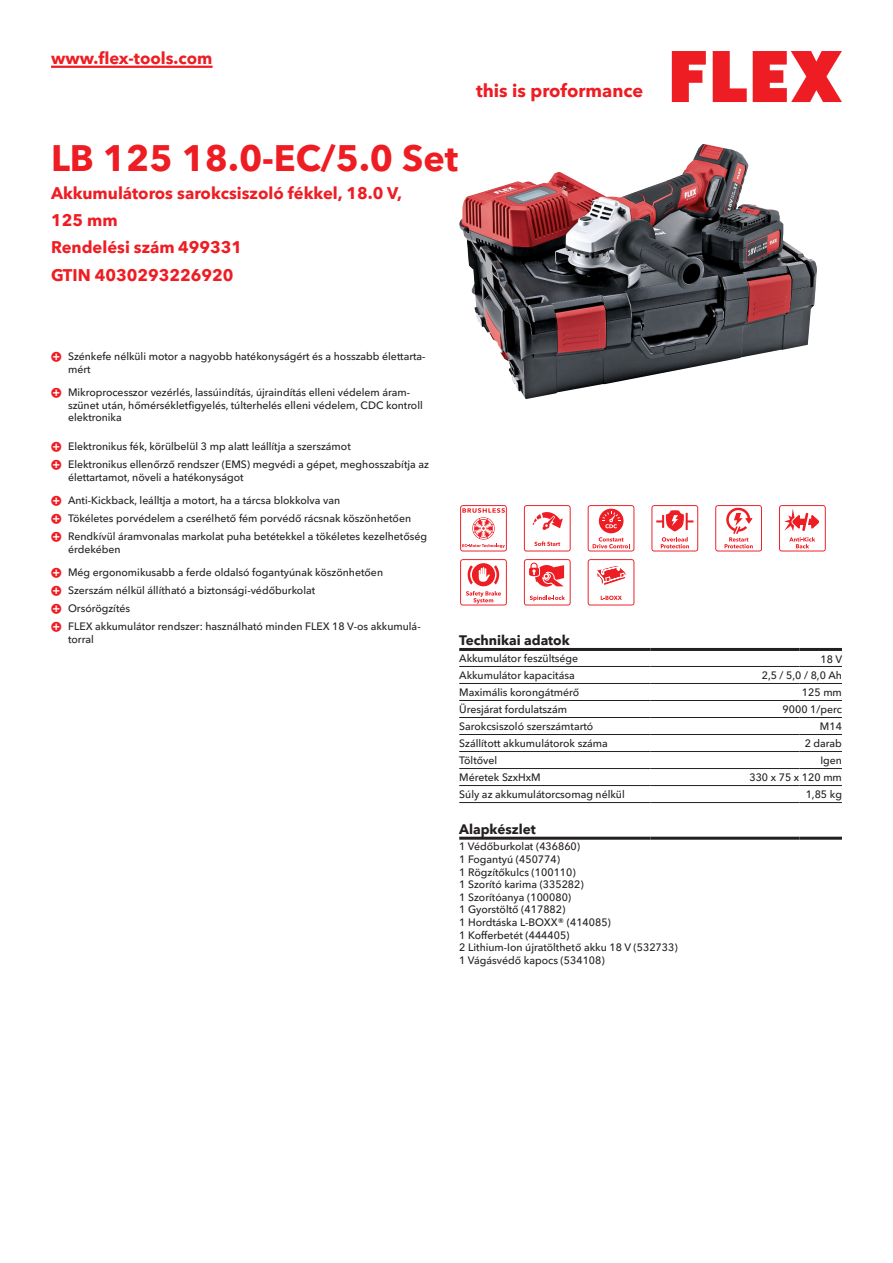
<style>
.page{position:relative;width:893px;height:1263px;background:#fff}
.page>*{position:absolute;margin:0;border:0;box-sizing:border-box;transform-origin:0 0}
.CB_AF_Product-name{font:700 36px "Avenir Next W1 G";color:#ee1d23}
.t1{font:700 18px "Avenir Next W1 G";color:#ee1d23}
.CB_AF_Product-short{font:700 16.5px/27px "Avenir Next W1 G";color:#ee1d23}
.CB_AF_Order-number{font:700 16.5px "Avenir Next W1 G";color:#ee1d23}
.CB_AF_Table-headline{font:700 13.5px "Avenir Next W1 G";color:#231f20}
.CB_AF_Table-specific{font:500 10.5px/12.6px "Avenir Next W1 G";color:#231f20}
</style>
<div class="page">
<svg style="left:672px;top:51px;width:34px;height:51px"></svg>
<svg style="left:713px;top:51px;width:34px;height:51px"></svg>
<svg style="left:753px;top:51px;width:89px;height:51px"></svg>
<hr style="left:51px;top:66px;width:162px;height:2px;background:#ee1d23">
<img style="left:459px;top:144px;width:358px;height:255px">
<hr style="left:459px;top:666px;width:192px;height:1px;background:#231f20">
<hr style="left:651px;top:666px;width:148px;height:1px;background:#231f20">
<hr style="left:799px;top:666px;width:43px;height:1px;background:#231f20">
<hr style="left:459px;top:683px;width:192px;height:1px;background:#231f20">
<hr style="left:651px;top:683px;width:148px;height:1px;background:#231f20">
<hr style="left:799px;top:683px;width:43px;height:1px;background:#231f20">
<hr style="left:459px;top:700px;width:192px;height:1px;background:#231f20">
<hr style="left:651px;top:700px;width:148px;height:1px;background:#231f20">
<hr style="left:799px;top:700px;width:43px;height:1px;background:#231f20">
<hr style="left:459px;top:717px;width:192px;height:1px;background:#231f20">
<hr style="left:651px;top:717px;width:148px;height:1px;background:#231f20">
<hr style="left:799px;top:717px;width:43px;height:1px;background:#231f20">
<hr style="left:459px;top:734px;width:192px;height:1px;background:#231f20">
<hr style="left:651px;top:734px;width:148px;height:1px;background:#231f20">
<hr style="left:799px;top:734px;width:43px;height:1px;background:#231f20">
<hr style="left:459px;top:751px;width:192px;height:1px;background:#231f20">
<hr style="left:651px;top:751px;width:148px;height:1px;background:#231f20">
<hr style="left:799px;top:751px;width:43px;height:1px;background:#231f20">
<hr style="left:459px;top:768px;width:192px;height:1px;background:#231f20">
<hr style="left:651px;top:768px;width:148px;height:1px;background:#231f20">
<hr style="left:799px;top:768px;width:43px;height:1px;background:#231f20">
<hr style="left:459px;top:785px;width:192px;height:1px;background:#231f20">
<hr style="left:651px;top:785px;width:148px;height:1px;background:#231f20">
<hr style="left:799px;top:785px;width:43px;height:1px;background:#231f20">
<hr style="left:459px;top:802px;width:192px;height:1px;background:#231f20">
<hr style="left:651px;top:802px;width:148px;height:1px;background:#231f20">
<hr style="left:799px;top:802px;width:43px;height:1px;background:#231f20">
<hr style="left:459px;top:648px;width:192px;height:3px;background:#231f20">
<hr style="left:651px;top:648px;width:148px;height:3px;background:#231f20">
<hr style="left:799px;top:648px;width:43px;height:3px;background:#231f20">
<hr style="left:459px;top:837px;width:192px;height:3px;background:#231f20">
<hr style="left:651px;top:837px;width:148px;height:3px;background:#231f20">
<hr style="left:799px;top:837px;width:43px;height:3px;background:#231f20">
<svg style="left:460px;top:505px;width:47px;height:46px"></svg>
<svg style="left:524px;top:505px;width:47px;height:46px"></svg>
<svg style="left:588px;top:505px;width:46px;height:46px"></svg>
<svg style="left:651px;top:505px;width:47px;height:46px"></svg>
<svg style="left:715px;top:505px;width:47px;height:46px"></svg>
<svg style="left:779px;top:505px;width:47px;height:46px"></svg>
<svg style="left:460px;top:559px;width:47px;height:46px"></svg>
<svg style="left:524px;top:559px;width:47px;height:46px"></svg>
<svg style="left:588px;top:559px;width:46px;height:46px"></svg>
<h3 class="CB_AF_Product-short" style="left:51px;top:43px;width:163px">www.flex-tools.com</h3>
<p class="CB_AF_Product-name" style="left:51px;top:130px;width:409px">LB 125 18.0-EC/5.0 Set</p>
<p class="CB_AF_Product-short" style="left:51px;top:178px;width:352px">Akkumulátoros sarokcsiszoló fékkel, 18.0 V,<br>125 mm</p>
<p class="CB_AF_Order-number" style="left:51px;top:234px;width:193px">Rendelési szám 499331</p>
<p class="CB_AF_Order-number" style="left:51px;top:262px;width:184px">GTIN 4030293226920</p>
<h2 class="t1" style="left:476px;top:77px;width:169px">this is proformance</h2>
<p class="CB_AF_Table-specific" style="left:68px;top:349px;width:359px">Szénkefe nélküli motor a nagyobb hatékonyságért és a hosszabb élettarta&shy;mért</p>
<p class="CB_AF_Table-specific" style="left:68px;top:385px;width:356px">Mikroprocesszor vezérlés, lassúindítás, újraindítás elleni védelem áram&shy;szünet után, hőmérsékletfigyelés, túlterhelés elleni védelem, CDC kontroll elektronika</p>
<p class="CB_AF_Table-specific" style="left:68px;top:439px;width:284px">Elektronikus fék, körülbelül 3 mp alatt leállítja a szerszámot</p>
<p class="CB_AF_Table-specific" style="left:68px;top:457px;width:362px">Elektronikus ellenőrző rendszer (EMS) megvédi a gépet, meghosszabítja az élettartamot, növeli a hatékonyságot</p>
<p class="CB_AF_Table-specific" style="left:68px;top:493px;width:274px">Anti-Kickback, leálltja a motort, ha a tárcsa blokkolva van</p>
<p class="CB_AF_Table-specific" style="left:68px;top:511px;width:345px">Tökéletes porvédelem a cserélhető fém porvédő rácsnak köszönhetően</p>
<p class="CB_AF_Table-specific" style="left:68px;top:529px;width:361px">Rendkívül áramvonalas markolat puha betétekkel a tökéletes kezelhetőség érdekében</p>
<p class="CB_AF_Table-specific" style="left:68px;top:565px;width:317px">Még ergonomikusabb a ferde oldalsó fogantyúnak köszönhetően</p>
<p class="CB_AF_Table-specific" style="left:68px;top:583px;width:249px">Szerszám nélkül állítható a biztonsági-védőburkolat</p>
<p class="CB_AF_Table-specific" style="left:68px;top:601px;width:64px">Orsórögzítés</p>
<p class="CB_AF_Table-specific" style="left:68px;top:619px;width:354px">FLEX akkumulátor rendszer: használható minden FLEX 18 V-os akkumulá&shy;torral</p>
<p class="CB_AF_Table-headline" style="left:459px;top:630px;width:112px">Technikai adatok</p>
<p class="CB_AF_Table-specific" style="left:459px;top:651px;width:120px">Akkumulátor feszültsége</p>
<p class="CB_AF_Table-specific" style="left:820px;top:652px;width:23px">18 V</p>
<p class="CB_AF_Table-specific" style="left:459px;top:668px;width:117px">Akkumulátor kapacitása</p>
<p class="CB_AF_Table-specific" style="left:762px;top:668px;width:82px">2,5 / 5,0 / 8,0 Ah</p>
<p class="CB_AF_Table-specific" style="left:459px;top:685px;width:121px">Maximális korongátmérő</p>
<p class="CB_AF_Table-specific" style="left:802px;top:685px;width:41px">125 mm</p>
<p class="CB_AF_Table-specific" style="left:459px;top:702px;width:109px">Üresjárat fordulatszám</p>
<p class="CB_AF_Table-specific" style="left:783px;top:702px;width:61px">9000 1/perc</p>
<p class="CB_AF_Table-specific" style="left:459px;top:719px;width:135px">Sarokcsiszoló szerszámtartó</p>
<p class="CB_AF_Table-specific" style="left:820px;top:719px;width:23px">M14</p>
<p class="CB_AF_Table-specific" style="left:459px;top:736px;width:150px">Szállított akkumulátorok száma</p>
<p class="CB_AF_Table-specific" style="left:805px;top:736px;width:39px">2 darab</p>
<p class="CB_AF_Table-specific" style="left:459px;top:753px;width:39px">Töltővel</p>
<p class="CB_AF_Table-specific" style="left:820px;top:753px;width:23px">Igen</p>
<p class="CB_AF_Table-specific" style="left:459px;top:770px;width:83px">Méretek SzxHxM</p>
<p class="CB_AF_Table-specific" style="left:749px;top:770px;width:94px">330 x 75 x 120 mm</p>
<p class="CB_AF_Table-specific" style="left:459px;top:787px;width:167px">Súly az akkumulátorcsomag nélkül</p>
<p class="CB_AF_Table-specific" style="left:806px;top:787px;width:38px">1,85 kg</p>
<p class="CB_AF_Table-headline" style="left:459px;top:818px;width:78px">Alapkészlet</p>
<p class="CB_AF_Table-specific" style="left:459px;top:839px;width:220px">1 Védőburkolat (436860)<br>1 Fogantyú (450774)<br>1 Rögzítőkulcs (100110)<br>1 Szorító karima (335282)<br>1 Szorítóanya (100080)<br>1 Gyorstöltő (417882)<br>1 Hordtáska L-BOXX® (414085)<br>1 Kofferbetét (444405)<br>2 Lithium-Ion újratölthető akku 18 V (532733)<br>1 Vágásvédő kapocs (534108)</p>
</div>
